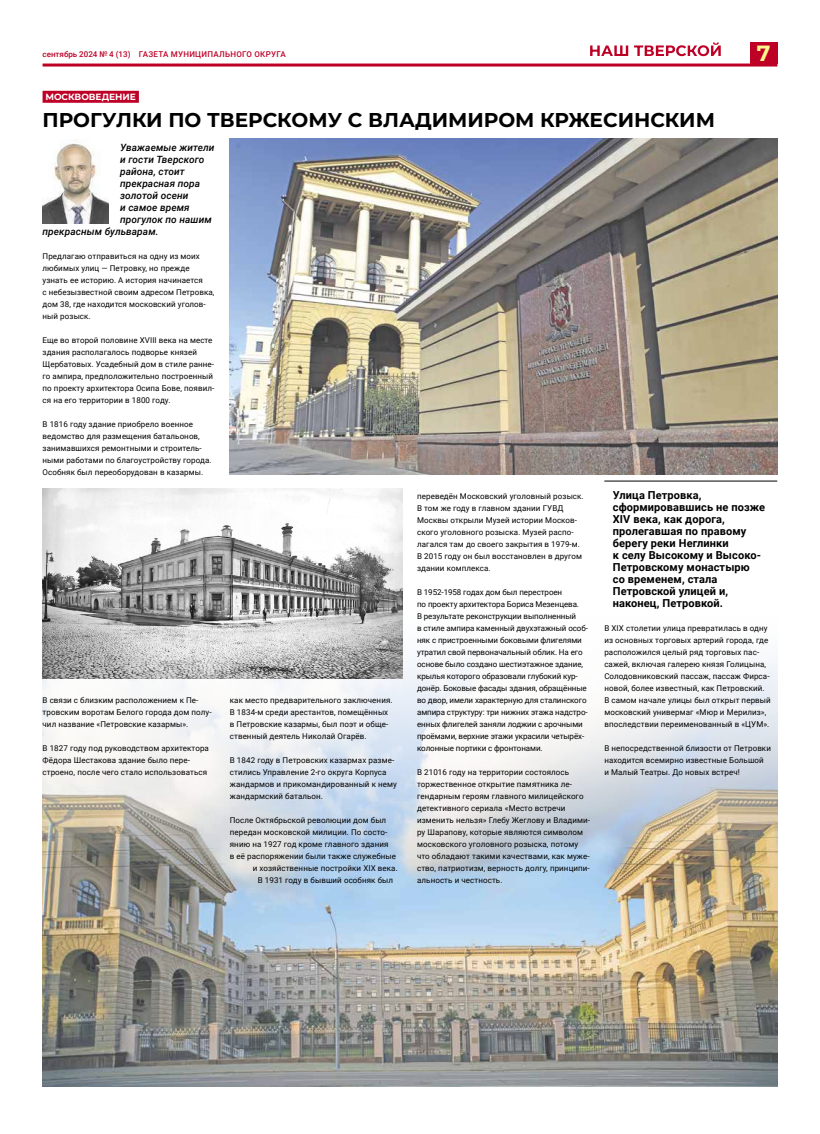
<style>
.page{position:relative;width:820px;height:1134px;background:#fff}
.page>*{position:absolute;margin:0;border:0;box-sizing:border-box;transform-origin:0 0}
.t1{font:700 22px "Montserrat";color:#fcf88c}
.t2{font:700 20px "Montserrat";color:#000}
.t3{font:700 11px/12px "Roboto";letter-spacing:.01em;color:#000}
.t4{font:italic 500 10px "Roboto";letter-spacing:.01em;color:#000}
.t5{font:700 9px "Montserrat";color:#fff}
.t6{font:8px/12px "Roboto";letter-spacing:.01em;color:#000}
.t7{font:8px/12px "Roboto";letter-spacing:-.01em;color:#000}
.t8{font:500 8px "Roboto";letter-spacing:.035em;color:#be0027}
</style>
<div class="page">
<div style="left:749px;top:43px;width:28px;height:21px;background:#be0027"></div>
<hr style="left:43px;top:64px;width:734px;height:3px;background:#be0027">
<svg style="left:590px;top:43px;width:130px;height:13px"></svg>
<img style="left:43px;top:660px;width:734px;height:427px">
<div style="left:43px;top:91px;width:96px;height:12px;background:#be0027"></div>
<hr style="left:604px;top:481px;width:173px;height:1px;background:#000">
<img style="left:43px;top:489px;width:360px;height:190px">
<img style="left:43px;top:139px;width:66px;height:84px">
<img style="left:230px;top:139px;width:547px;height:336px">
<p class="t8" style="left:43px;top:48px;width:244px">сентябрь 2024 № 4 (13) ГАЗЕТА МУНИЦИПАЛЬНОГО ОКРУГА</p>
<h1 class="t1" style="left:756px;top:38px;width:15px">7</h1>
<p class="t5" style="left:45px;top:91px;width:92px">МОСКВОВЕДЕНИЕ</p>
<h2 class="t2" style="left:43px;top:106px;width:673px">ПРОГУЛКИ ПО ТВЕРСКОМУ C ВЛАДИМИРОМ КРЖЕСИНСКИМ</h2>
<p class="t4" style="left:120px;top:140px;width:96px">Уважаемые жители</p>
<p class="t4" style="left:120px;top:152px;width:86px">и гости Тверского</p>
<p class="t4" style="left:120px;top:164px;width:66px">района, стоит</p>
<p class="t4" style="left:120px;top:176px;width:81px">прекрасная пора</p>
<p class="t4" style="left:120px;top:188px;width:70px">золотой осени</p>
<p class="t4" style="left:120px;top:200px;width:71px">и самое время</p>
<p class="t4" style="left:120px;top:212px;width:93px">прогулок по нашим</p>
<p class="t4" style="left:43px;top:224px;width:117px">прекрасным бульварам.</p>
<p class="t6" style="left:43px;top:249px;width:173px">Предлагаю отправиться на одну из моих любимых улиц — Петровку, но прежде узнать ее историю. А история начинается<br>с небезызвестной своим адресом Петровка, дом 38, где находится московский уголов&shy;ный розыск.</p>
<p class="t6" style="left:43px;top:333px;width:173px">Еще во второй половине XVIII века на месте здания располагалось подворье князей Щербатовых. Усадебный дом в стиле ранне&shy;го ампира, предположительно построенный по проекту архитектора Осипа Бове, появил&shy;ся на его территории в 1800 году.</p>
<p class="t6" style="left:43px;top:417px;width:170px">В 1816 году здание приобрело военное ведомство для размещения батальонов, занимавшихся ремонтными и строитель&shy;ными работами по благоустройству города.<br>Особняк был переоборудован в казармы.</p>
<p class="t6" style="left:43px;top:693px;width:170px">В связи с близким расположением к Пе&shy;тровским воротам Белого города дом полу&shy;чил название «Петровские казармы».</p>
<p class="t6" style="left:43px;top:741px;width:168px">В 1827 году под руководством архитектора<br>Фёдора Шестакова здание было пере&shy;строено, после чего стало использоваться</p>
<p class="t6" style="left:230px;top:693px;width:164px">как место предварительного заключения.<br>В 1834‑м среди арестантов, помещённых в Петровские казармы, был поэт и обще&shy;ственный деятель Николай Огарёв.</p>
<p class="t6" style="left:230px;top:753px;width:169px">В 1842 году в Петровских казармах разме&shy;стились Управление 2‑го округа Корпуса жандармов и прикомандированный к нему жандармский батальон.</p>
<p class="t6" style="left:230px;top:813px;width:158px">После Октябрьской революции дом был</p>
<p class="t6" style="left:230px;top:825px;width:159px">передан московской милиции. По состо-</p>
<p class="t6" style="left:230px;top:837px;width:160px">янию на 1927 год кроме главного здания</p>
<p class="t6" style="left:230px;top:849px;width:168px">в её распоряжении были также служебные</p>
<p class="t6" style="left:253px;top:861px;width:146px">и хозяйственные постройки XIX века.</p>
<p class="t6" style="left:258px;top:873px;width:137px">В 1931 году в бывший особняк был</p>
<p class="t6" style="left:417px;top:489px;width:168px">переведён Московский уголовный розыск.<br>В том же году в главном здании ГУВД Москвы открыли Музей истории Москов&shy;ского уголовного розыска. Музей распо&shy;лагался там до своего закрытия в 1979‑м.<br>В 2015 году он был восстановлен в другом здании комплекса.</p>
<p class="t7" style="left:417px;top:585px;width:172px">В 1952‑1958 годах дом был перестроен<br>по проекту архитектора Бориса Мезенцева.<br>В результате реконструкции выполненный<br>в стиле ампира каменный двухэтажный особ&shy;няк с пристроенными боковыми флигелями утратил свой первоначальный облик. На его основе было создано шестиэтажное здание, крылья которого образовали глубокий кур&shy;донёр. Боковые фасады здания, обращённые во двор, имели характерную для сталинского ампира структуру: три нижних этажа надстро&shy;енных флигелей заняли лоджии с арочными проёмами, верхние этажи украсили четырёх&shy;колонные портики с фронтонами.</p>
<p class="t6" style="left:417px;top:765px;width:174px">В 21016 году на территории состоялось торжественное открытие памятника ле&shy;гендарным героям главного милицейского детективного сериала «Место встречи изменить нельзя» Глебу Жеглову и Владими&shy;ру Шарапову, которые являются символом московского уголовного розыска, потому что обладают такими качествами, как муже&shy;ство, патриотизм, верность долгу, принципи&shy;альность и честность.</p>
<h3 class="t3" style="left:612px;top:488px;width:154px">Улица Петровка, сформировавшись не позже<br>XIV века, как дорога, пролегавшая по правому берегу реки Неглинки<br>к селу Высокому и Высоко-<br>Петровскому монастырю<br>со временем, стала<br>Петровской улицей и, наконец, Петровкой.</h3>
<p class="t6" style="left:604px;top:621px;width:168px">В XIX столетии улица превратилась в одну из основных торговых артерий города, где расположился целый ряд торговых пас&shy;сажей, включая галерею князя Голицына, Солодовниковский пассаж, пассаж Фирса&shy;новой, более известный, как Петровский.<br>В самом начале улицы был открыт первый московский универмаг «Мюр и Мерилиз», впоследствии переименованный в «ЦУМ».</p>
<p class="t6" style="left:604px;top:741px;width:168px">В непосредственной близости от Петровки находится всемирно известные Большой<br>и Малый Театры. До новых встреч!</p>
</div>
